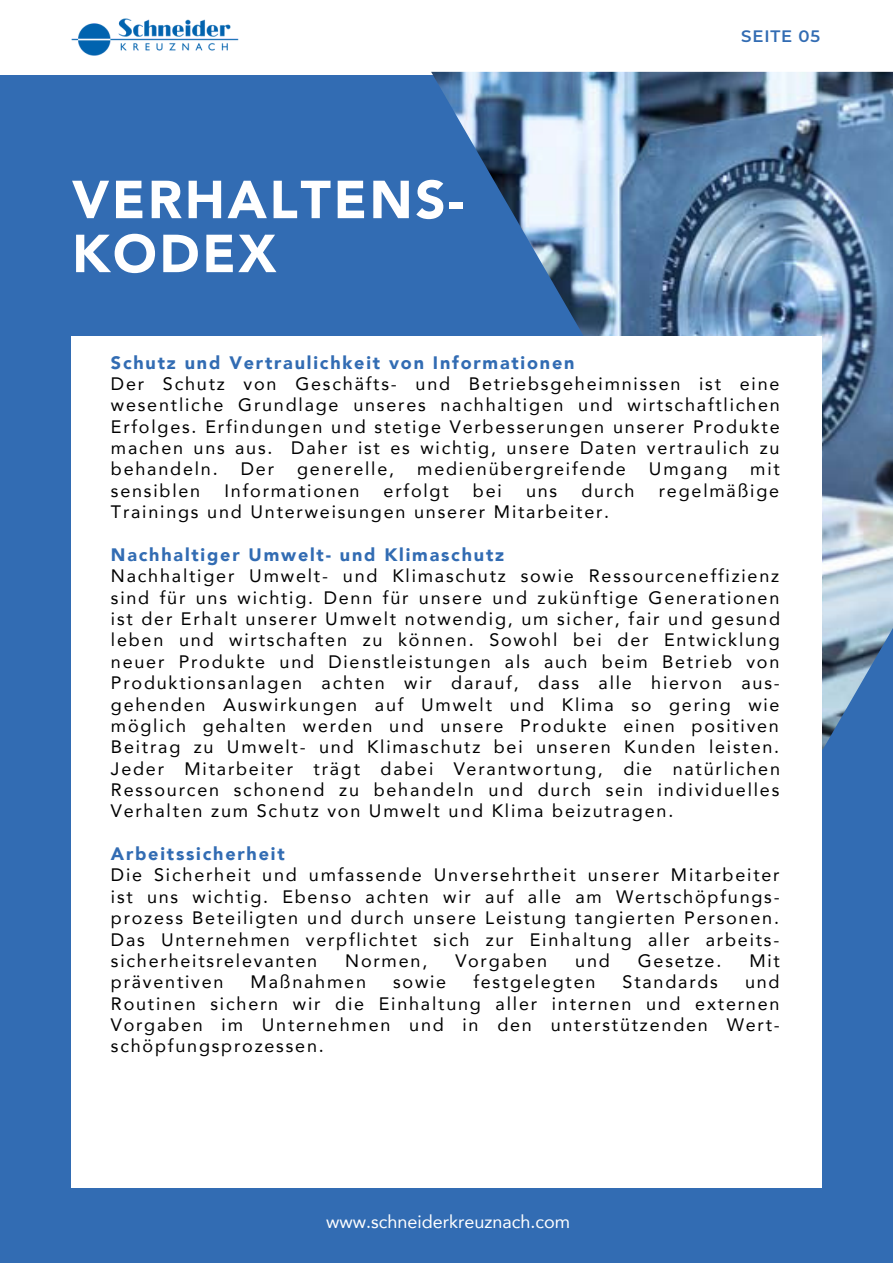
<style>
.page{position:relative;width:893px;height:1264px;background:#fff}
.page>*{position:absolute;margin:0;border:0;box-sizing:border-box;transform-origin:0 0}
.t1{font:900 52.95px/54px "Avenir LT Com";letter-spacing:.05em;color:#fff}
.t2{font:18px/21.3px "Avenir LT Com";letter-spacing:.1em;color:#000;text-align:justify}
.t3{font:900 18px "Avenir LT Com";letter-spacing:.1em;color:#326cb3}
.t4{font:18px "Avenir LT Com";color:#fff}
.t5{font:600 16.5px "Montserrat";letter-spacing:.05em;color:#326cb3}
</style>
<div class="page">
<div style="left:0;top:0;width:892px;height:1262px;background:#326cb3"></div>
<div style="left:0;top:0;width:892px;height:74px;background:#fff"></div>
<img style="left:431px;top:72px;width:461px;height:677px">
<div style="left:72px;top:336px;width:749px;height:851px;background:#fff"></div>
<img style="left:71px;top:18px;width:168px;height:38px">
<h1 class="t1" style="left:72px;top:178px;width:393px">VERHALTENS-<br>KODEX</h1>
<p class="t5" style="left:741px;top:26px;width:80px">SEITE 05</p>
<p class="t3" style="left:111px;top:355px;width:465px">Schutz und Vertraulichkeit von Informationen</p>
<p class="t2" style="left:111px;top:375px;width:670px">Der Schutz von Geschäfts- und Betriebsgeheimnissen ist eine wesentliche Grundlage unseres nachhaltigen und wirtschaftlichen Erfolges. Erfindungen und stetige Verbesserungen unserer Produkte machen uns aus. Daher ist es wichtig, unsere Daten vertraulich zu behandeln.</p>
<p class="t2" style="left:241px;top:460px;width:35px">Der</p>
<p class="t2" style="left:297px;top:460px;width:99px">generelle,</p>
<p class="t2" style="left:417px;top:460px;width:210px">medienübergreifende</p>
<p class="t2" style="left:649px;top:460px;width:80px">Umgang</p>
<p class="t2" style="left:750px;top:460px;width:31px">mit</p>
<p class="t2" style="left:111px;top:481px;width:91px">sensiblen</p>
<p class="t2" style="left:224px;top:481px;width:136px">Informationen</p>
<p class="t2" style="left:383px;top:481px;width:67px">erfolgt</p>
<p class="t2" style="left:473px;top:481px;width:30px">bei</p>
<p class="t2" style="left:526px;top:481px;width:33px">uns</p>
<p class="t2" style="left:581px;top:481px;width:55px">durch</p>
<p class="t2" style="left:658px;top:481px;width:122px">regelmäßige</p>
<p class="t2" style="left:111px;top:503px;width:500px">Trainings und Unterweisungen unserer Mitarbeiter.</p>
<p class="t3" style="left:111px;top:547px;width:395px">Nachhaltiger Umwelt- und Klimaschutz</p>
<p class="t2" style="left:111px;top:567px;width:670px">Nachhaltiger Umwelt- und Klimaschutz sowie Ressourceneffizienz sind für uns wichtig. Denn für unsere und zukünftige Generationen ist der Erhalt unserer Umwelt notwendig, um sicher, fair und gesund leben und wirtschaften zu können. Sowohl bei der Entwicklung neuer Produkte und Dienstleistungen als auch beim Betrieb von Produktionsanlagen achten wir darauf, dass alle hiervon aus&shy;gehenden Auswirkungen auf Umwelt und Klima so gering wie möglich gehalten werden und unsere Produkte einen positiven Beitrag zu Umwelt- und Klimaschutz bei unseren Kunden leisten.<br>Jeder Mitarbeiter trägt dabei Verantwortung, die natürlichen Ressourcen schonend zu behandeln und durch sein individuelles Verhalten zum Schutz von Umwelt und Klima beizutragen.</p>
<p class="t3" style="left:111px;top:846px;width:175px">Arbeitssicherheit</p>
<p class="t2" style="left:111px;top:866px;width:670px">Die Sicherheit und umfassende Unversehrtheit unserer Mitarbeiter ist uns wichtig. Ebenso achten wir auf alle am Wertschöpfungs&shy;prozess Beteiligten und durch unsere Leistung tangierten Personen.<br>Das Unternehmen verpflichtet sich zur Einhaltung aller arbeits&shy;sicherheitsrelevanten</p>
<p class="t2" style="left:345px;top:951px;width:84px">Normen,</p>
<p class="t2" style="left:455px;top:951px;width:93px">Vorgaben</p>
<p class="t2" style="left:575px;top:951px;width:36px">und</p>
<p class="t2" style="left:637px;top:951px;width:85px">Gesetze.</p>
<p class="t2" style="left:749px;top:951px;width:32px">Mit</p>
<p class="t2" style="left:111px;top:973px;width:114px">präventiven</p>
<p class="t2" style="left:250px;top:973px;width:117px">Maßnahmen</p>
<p class="t2" style="left:393px;top:973px;width:55px">sowie</p>
<p class="t2" style="left:473px;top:973px;width:124px">festgelegten</p>
<p class="t2" style="left:622px;top:973px;width:97px">Standards</p>
<p class="t2" style="left:111px;top:973px;width:670px;text-indent:634px">und Routinen sichern wir die Einhaltung aller internen und externen Vorgaben im Unternehmen und in den unterstützenden Wert&shy;schöpfungsprozessen.</p>
<p class="t4" style="left:326px;top:1214px;width:245px">www.schneiderkreuznach.com</p>
</div>
